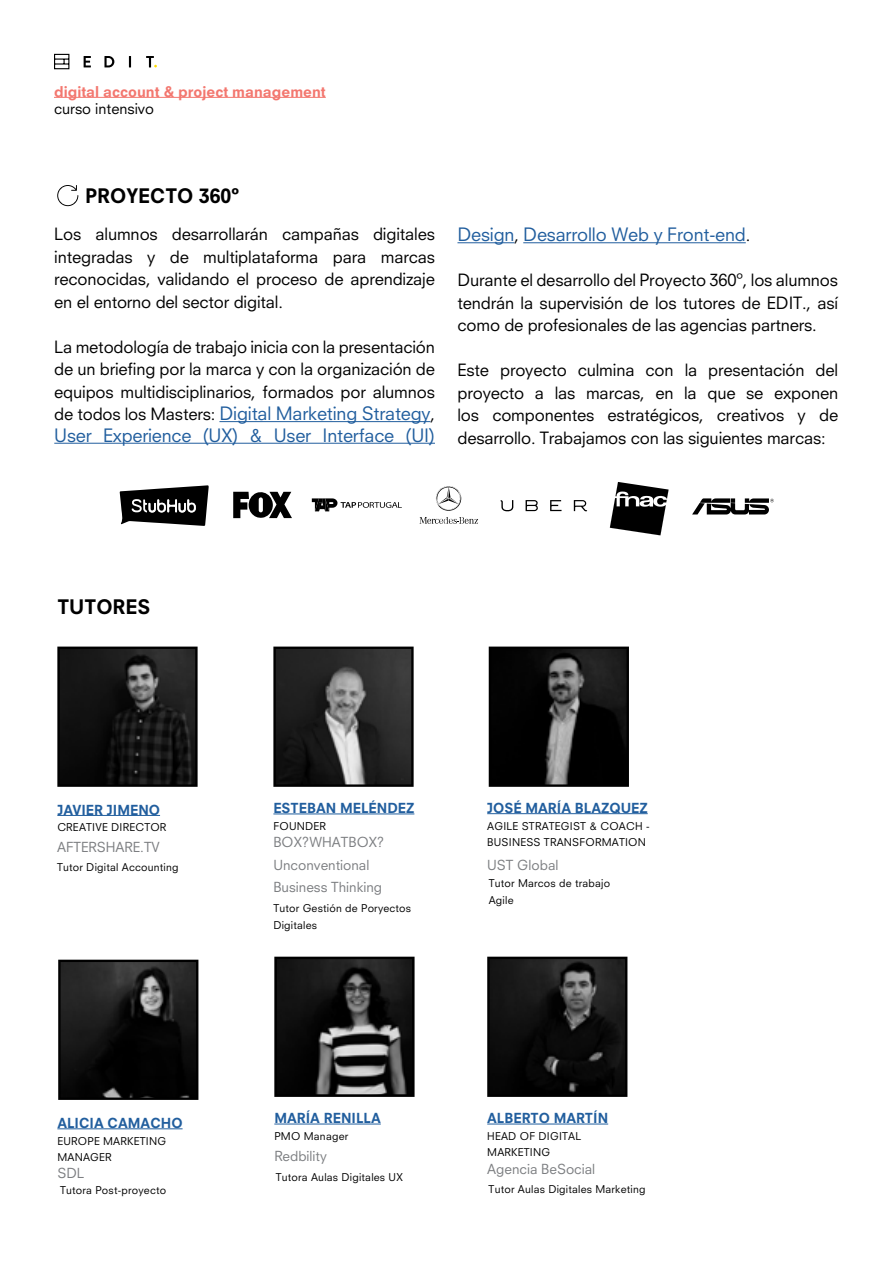
<style>
.page{position:relative;width:893px;height:1263px;background:#fff}
.page>*{position:absolute;margin:0;border:0;box-sizing:border-box;transform-origin:0 0}
.t1{font:800 19.5px "Neuzeit SLT Std";color:#000}
.t2{font:18px/21.6px "Neuzeit SLT";letter-spacing:-.01em;color:#215e9e}
.t3{font:16.5px/22.5px "Neuzeit SLT";letter-spacing:-.01em;color:#000;text-align:justify}
.t4{font:800 14.55px "Neuzeit SLT Std";color:#f3776f}
.t5{font:14.55px "Neuzeit SLT";color:#000}
.t6{font:13.5px/22.5px "Neuzeit SLT";color:#7c7e81}
.t7{font:800 13.5px "Neuzeit SLT Std";color:#215e9e}
.t8{font:10.5px/16.5px "Neuzeit SLT";letter-spacing:.02em;color:#000}
.s1{font-size:16.5px;color:#000}
</style>
<div class="page">
<hr style="left:54px;top:97px;width:272px;height:1px;background:#f3776f">
<svg style="left:84px;top:56px;width:7px;height:11px"></svg>
<svg style="left:104px;top:56px;width:10px;height:11px"></svg>
<svg style="left:129px;top:56px;width:2px;height:11px"></svg>
<svg style="left:146px;top:56px;width:11px;height:11px"></svg>
<svg style="left:54px;top:53px;width:16px;height:17px"></svg>
<svg style="left:57px;top:185px;width:21px;height:21px"></svg>
<hr style="left:219px;top:421px;width:211px;height:1px;background:#215e9e">
<hr style="left:54px;top:443px;width:381px;height:1px;background:#215e9e">
<hr style="left:457px;top:242px;width:57px;height:1px;background:#215e9e">
<hr style="left:523px;top:242px;width:223px;height:1px;background:#215e9e">
<svg style="left:419px;top:517px;width:59px;height:7px"></svg>
<svg style="left:436px;top:486px;width:25px;height:25px"></svg>
<svg style="left:312px;top:498px;width:90px;height:13px"></svg>
<svg style="left:233px;top:491px;width:59px;height:27px"></svg>
<svg style="left:526px;top:500px;width:12px;height:11px"></svg>
<svg style="left:574px;top:500px;width:13px;height:11px"></svg>
<svg style="left:550px;top:500px;width:11px;height:11px"></svg>
<svg style="left:501px;top:500px;width:12px;height:11px"></svg>
<svg style="left:692px;top:498px;width:82px;height:16px"></svg>
<svg style="left:610px;top:482px;width:59px;height:53px"></svg>
<svg style="left:120px;top:485px;width:89px;height:41px"></svg>
<hr style="left:274px;top:1124px;width:107px;height:1px;background:#215e9e">
<svg style="left:277px;top:960px;width:135px;height:134px"></svg>
<div style="left:274px;top:957px;width:141px;height:140px;border:2px solid #000"></div>
<img style="left:61px;top:963px;width:134px;height:134px">
<div style="left:58px;top:960px;width:140px;height:140px;border:2px solid #000"></div>
<hr style="left:487px;top:813px;width:161px;height:1px;background:#215e9e">
<img style="left:492px;top:650px;width:134px;height:134px">
<div style="left:489px;top:647px;width:140px;height:140px;border:2px solid #000"></div>
<hr style="left:57px;top:815px;width:103px;height:1px;background:#215e9e">
<img style="left:60px;top:650px;width:135px;height:134px">
<div style="left:57px;top:647px;width:141px;height:140px;border:2px solid #000"></div>
<hr style="left:57px;top:1128px;width:126px;height:1px;background:#215e9e">
<hr style="left:273px;top:814px;width:141px;height:1px;background:#215e9e">
<img style="left:276px;top:650px;width:135px;height:134px">
<div style="left:273px;top:647px;width:141px;height:140px;border:2px solid #000"></div>
<hr style="left:487px;top:1124px;width:121px;height:1px;background:#215e9e">
<img style="left:490px;top:960px;width:134px;height:134px">
<div style="left:487px;top:957px;width:140px;height:140px;border:2px solid #000"></div>
<p class="t4" style="left:54px;top:82px;width:273px">digital account &amp; project management</p>
<p class="t5" style="left:54px;top:100px;width:102px">curso intensivo</p>
<p class="t1" style="left:85px;top:184px;width:155px">PROYECTO 360º</p>
<p class="t3" style="left:54px;top:223px;width:382px">Los alumnos desarrollarán campañas digitales integradas y de multiplataforma para marcas reconocidas, validando el proceso de aprendizaje en el entorno del sector digital.</p>
<p class="t3" style="left:54px;top:335px;width:382px">La metodología de trabajo inicia con la presentación de un briefing por la marca y con la organización de equipos multidisciplinarios, formados por alumnos</p>
<p class="t2" style="left:54px;top:403px;width:382px"><span class="s1">de todos los Masters:</span> Digital Marketing Strategy<span class="s1">,<br></span>User Experience (UX) &amp; User Interface (UI)</p>
<p class="t2" style="left:457px;top:224px;width:294px">Design<span class="s1">,</span> Desarrollo Web y Front-end<span class="s1">.</span></p>
<p class="t3" style="left:457px;top:269px;width:382px">Durante el desarrollo del Proyecto 360º, los alumnos tendrán la supervisión de los tutores de EDIT., así como de profesionales de las agencias partners.</p>
<p class="t3" style="left:457px;top:359px;width:382px">Este proyecto culmina con la presentación del proyecto a las marcas, en la que se exponen los componentes estratégicos, creativos y de desarrollo. Trabajamos con las siguientes marcas:</p>
<p class="t1" style="left:57px;top:595px;width:95px">TUTORES</p>
<p class="t7" style="left:57px;top:801px;width:104px">JAVIER JIMENO</p>
<p class="t8" style="left:57px;top:819px;width:111px">CREATIVE DIRECTOR</p>
<p class="t8" style="left:57px;top:858px;width:123px">Tutor Digital Accounting</p>
<p class="t6" style="left:57px;top:835px;width:104px">AFTERSHARE.TV</p>
<p class="t7" style="left:273px;top:800px;width:142px">ESTEBAN MELÉNDEZ</p>
<p class="t8" style="left:273px;top:817px;width:54px">FOUNDER</p>
<p class="t6" style="left:273px;top:831px;width:113px">BOX?WHATBOX?<br>Unconventional<br>Business Thinking</p>
<p class="t8" style="left:273px;top:900px;width:139px">Tutor Gestión de Poryectos<br>Digitales</p>
<p class="t7" style="left:487px;top:800px;width:162px">JOSÉ MARÍA BLAZQUEZ</p>
<p class="t8" style="left:487px;top:817px;width:164px">AGILE STRATEGIST &amp; COACH -<br>BUSINESS TRANSFORMATION</p>
<p class="t8" style="left:489px;top:875px;width:123px">Tutor Marcos de trabajo<br>Agile</p>
<p class="t6" style="left:487px;top:853px;width:73px">UST Global</p>
<p class="t7" style="left:274px;top:1110px;width:108px">MARÍA RENILLA</p>
<p class="t8" style="left:274px;top:1128px;width:75px">PMO Manager</p>
<p class="t7" style="left:487px;top:1110px;width:122px">ALBERTO MARTÍN</p>
<p class="t8" style="left:487px;top:1128px;width:96px">HEAD OF DIGITAL<br>MARKETING</p>
<p class="t6" style="left:487px;top:1158px;width:110px">Agencia BeSocial</p>
<p class="t7" style="left:57px;top:1115px;width:127px">ALICIA CAMACHO</p>
<p class="t8" style="left:57px;top:1132px;width:110px">EUROPE MARKETING<br>MANAGER</p>
<p class="t6" style="left:274px;top:1144px;width:54px">Redbility</p>
<p class="t6" style="left:57px;top:1161px;width:29px">SDL</p>
<p class="t8" style="left:276px;top:1168px;width:129px">Tutora Aulas Digitales UX</p>
<p class="t8" style="left:60px;top:1181px;width:108px">Tutora Post-proyecto</p>
<p class="t8" style="left:489px;top:1180px;width:158px">Tutor Aulas Digitales Marketing</p>
</div>
